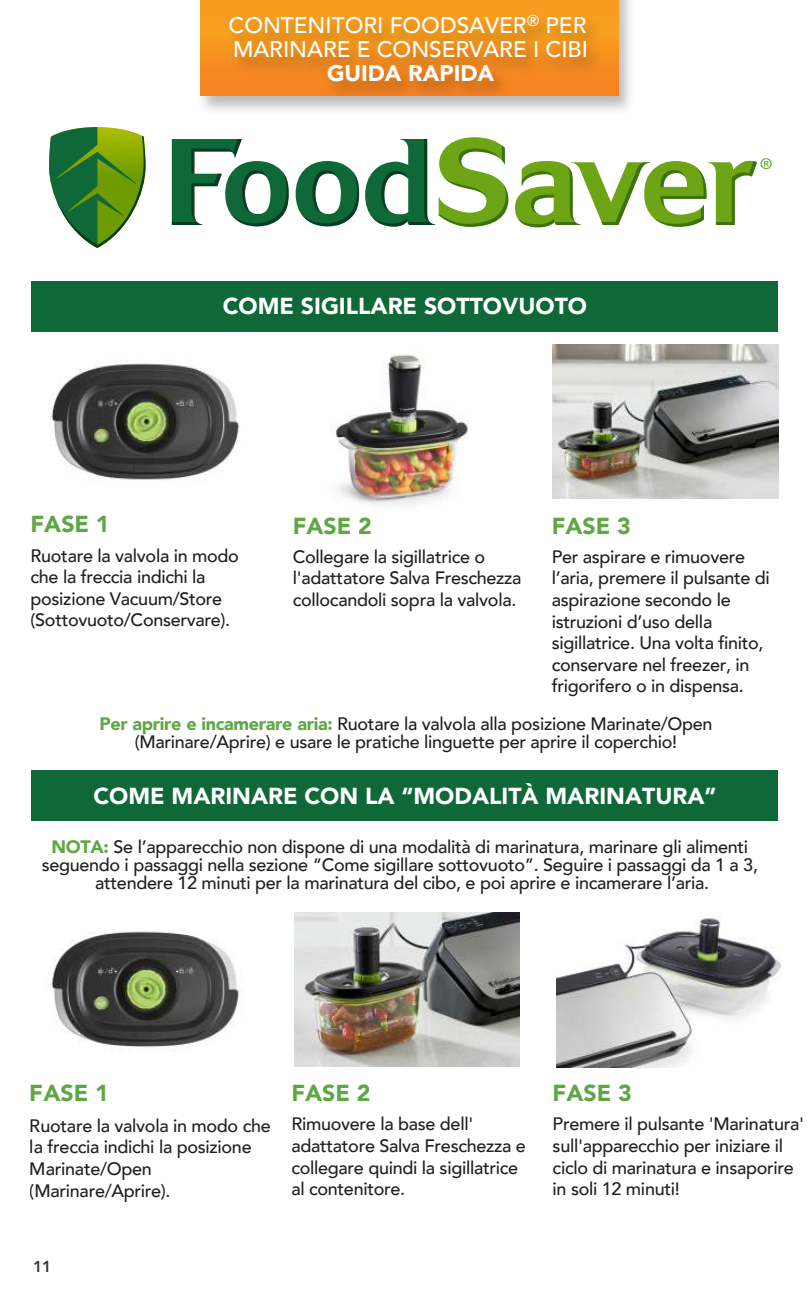
<style>
.page{position:relative;width:810px;height:1296px;background:#fff}
.page>*{position:absolute;margin:0;border:0;box-sizing:border-box;transform-origin:0 0}
.t1{font:900 23.18px "Avenir";color:#fff}
.t2{font:900 23.18px "Avenir";color:#5fa744}
.t3{font:500 22.5px/23.8px "Avenir";color:#fff}
.t4{font:900 22.5px "Avenir";color:#fff}
.t5{font:500 18px/21.6px "Avenir";letter-spacing:-.015em;color:#231f20}
.t6{font:800 15.75px "Avenir";color:#333434}
.s1{font-weight:900;color:#5fa744}
</style>
<div class="page">
<img style="left:553px;top:344px;width:225px;height:155px">
<div style="left:31px;top:281px;width:747px;height:50px;background:#0f6838"></div>
<img style="left:200px;top:0;width:430px;height:111px">
<div style="left:201px;top:0;width:417px;height:95px;background:linear-gradient(to bottom,#f9a41f,#f58321)"></div>
<div style="left:31px;top:771px;width:747px;height:50px;background:#0f6838"></div>
<img style="left:220px;top:0;width:394px;height:111px">
<img style="left:51px;top:360px;width:189px;height:120px">
<img style="left:51px;top:931px;width:191px;height:119px">
<img style="left:335px;top:354px;width:134px;height:151px">
<img style="left:294px;top:912px;width:226px;height:155px">
<img style="left:557px;top:918px;width:224px;height:149px">
<svg style="left:49px;top:127px;width:97px;height:121px"></svg>
<svg style="left:172px;top:137px;width:600px;height:90px"></svg>
<p class="t3" style="left:229px;top:14px;width:361px">CONTENITORI FOODSAVER<sup>®</sup> PER<br>MARINARE E CONSERVARE I CIBI</p>
<p class="t4" style="left:327px;top:58px;width:169px">GUIDA RAPIDA</p>
<p class="t1" style="left:223px;top:291px;width:366px">COME SIGILLARE SOTTOVUOTO</p>
<p class="t2" style="left:31px;top:509px;width:81px">FASE 1</p>
<p class="t5" style="left:31px;top:545px;width:210px">Ruotare la valvola in modo che la freccia indichi la posizione Vacuum/Store (Sottovuoto/Conservare).</p>
<p class="t2" style="left:293px;top:510px;width:81px">FASE 2</p>
<p class="t5" style="left:293px;top:546px;width:230px">Collegare la sigillatrice o l'adattatore Salva Freschezza collocandoli sopra la valvola.</p>
<p class="t2" style="left:552px;top:510px;width:81px">FASE 3</p>
<p class="t5" style="left:552px;top:546px;width:220px">Per aspirare e rimuovere l’aria, premere il pulsante di aspirazione secondo le istruzioni d’uso della sigillatrice. Una volta finito, conservare nel freezer, in frigorifero o in dispensa.</p>
<p class="t5" style="left:99px;top:716px;width:615px;line-height:18px;text-align:center"><span class="s1">Per aprire e incamerare aria:</span> Ruotare la valvola alla posizione Marinate/Open (Marinare/Aprire) e usare le pratiche linguette per aprire il coperchio!</p>
<p class="t1" style="left:93px;top:781px;width:625px">COME MARINARE CON LA “MODALITÀ MARINATURA”</p>
<p class="t5" style="left:42px;top:838px;width:718px;line-height:18px;text-align:center"><span class="s1">NOTA:</span> Se l’apparecchio non dispone di una modalità di marinatura, marinare gli alimenti seguendo i passaggi nella sezione “Come sigillare sottovuoto”. Seguire i passaggi da 1 a 3, attendere 12 minuti per la marinatura del cibo, e poi aprire e incamerare l’aria.</p>
<p class="t2" style="left:30px;top:1078px;width:81px">FASE 1</p>
<p class="t5" style="left:30px;top:1115px;width:242px">Ruotare la valvola in modo che la freccia indichi la posizione<br>Marinate/Open (Marinare/Aprire).</p>
<p class="t2" style="left:291px;top:1078px;width:81px">FASE 2</p>
<p class="t5" style="left:291px;top:1114px;width:236px">Rimuovere la base dell' adattatore Salva Freschezza e collegare quindi la sigillatrice al contenitore.</p>
<p class="t6" style="left:33px;top:1256px;width:20px">11</p>
<p class="t2" style="left:553px;top:1078px;width:81px">FASE 3</p>
<p class="t5" style="left:553px;top:1114px;width:253px">Premere il pulsante 'Marinatura' sull'apparecchio per iniziare il ciclo di marinatura e insaporire in soli 12 minuti!</p>
</div>
